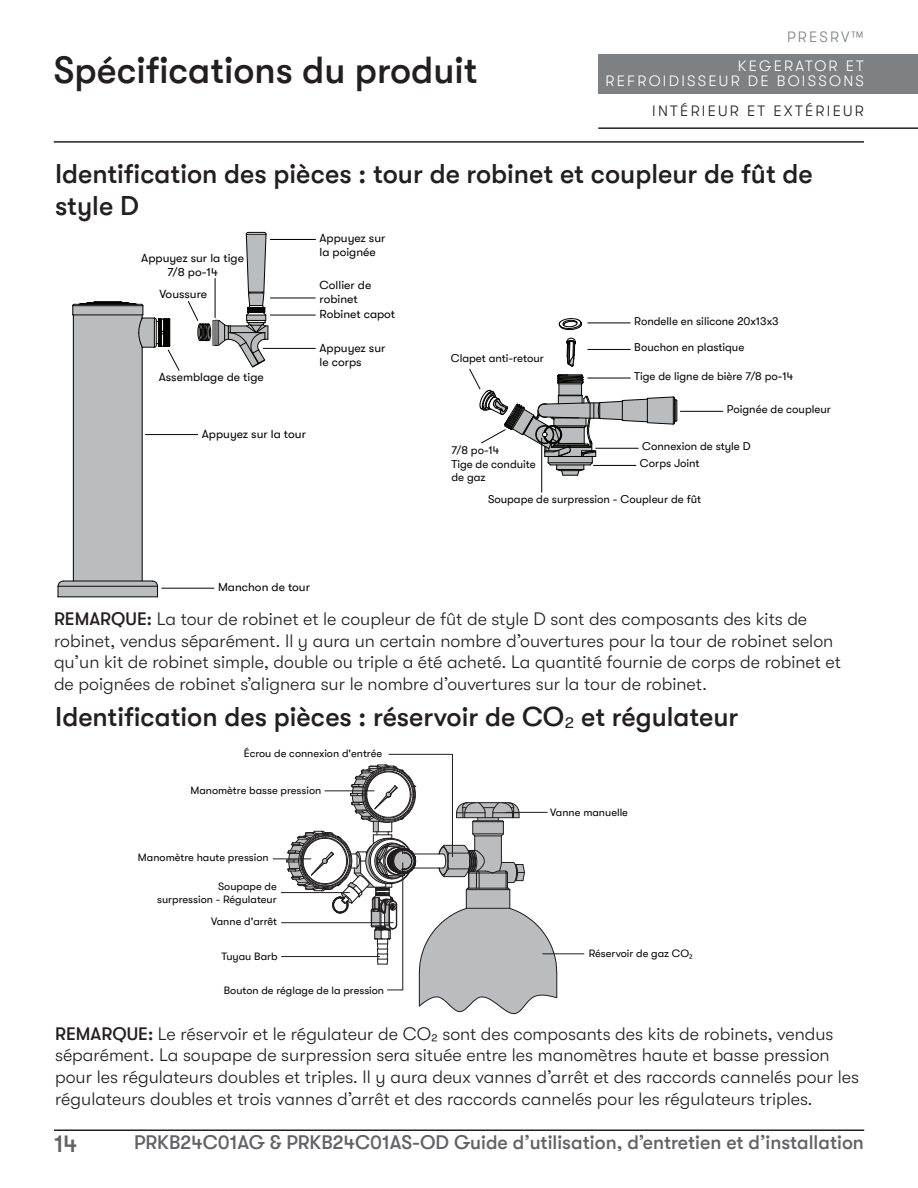
<style>
.page{position:relative;width:918px;height:1188px;background:#fff}
.page>*{position:absolute;margin:0;border:0;box-sizing:border-box;transform-origin:0 0}
.t1{font:500 37.5px "GT Walsheim";color:#231f20}
.t2{font:500 27px/32.4px "GT Walsheim";color:#231f20}
.t3{font:500 24px "GT Walsheim";color:#636366}
.t4{font:500 19.5px "GT Walsheim";color:#636366}
.t5{font:300 18px/21.6px "GT Walsheim";color:#231f20}
.t6{font:300 15px/15px "GT Walsheim";letter-spacing:.15em;color:#fff;text-align:right}
.t7{font:300 15px "GT Walsheim";letter-spacing:.15em;color:#231f20}
.t8{font:300 15px "GT Walsheim";letter-spacing:.15em;color:#7e8083}
.t9{font:11.85px/14.1px "GT Walsheim";color:#040503}
.t10{font:11.4px/13.8px "GT Walsheim";color:#040503}
.t11{font:10.8px/12.9px "GT Walsheim";color:#040503;text-align:right}
.s1{font-weight:500}
.s2{font-weight:300}
.s3{font-family:"Myriad Pro"}
</style>
<div class="page">
<div style="left:598px;top:54px;width:320px;height:40px;background:#7e8083"></div>
<hr style="left:598px;top:127px;width:320px;height:2px;background:#231f20">
<hr style="left:54px;top:141px;width:810px;height:2px;background:#231f20">
<hr style="left:54px;top:1130px;width:810px;height:1px;background:#231f20">
<hr style="left:282px;top:956px;width:98px;height:1px;background:#201d1e">
<hr style="left:389px;top:754px;width:63px;height:1px;background:#201d1e">
<hr style="left:273px;top:859px;width:38px;height:1px;background:#201d1e">
<hr style="left:452px;top:754px;width:1px;height:103px;background:#201d1e">
<hr style="left:542px;top:953px;width:42px;height:1px;background:#201d1e">
<hr style="left:282px;top:922px;width:111px;height:1px;background:#201d1e">
<hr style="left:281px;top:892px;width:68px;height:1px;background:#201d1e">
<svg style="left:287px;top:764px;width:271px;height:250px"></svg>
<hr style="left:270px;top:298px;width:45px;height:1px;background:#040503">
<hr style="left:270px;top:315px;width:45px;height:1px;background:#040503">
<hr style="left:263px;top:348px;width:52px;height:1px;background:#040503">
<hr style="left:145px;top:434px;width:53px;height:1px;background:#040503">
<hr style="left:162px;top:588px;width:52px;height:1px;background:#040503">
<hr style="left:270px;top:239px;width:45px;height:1px;background:#040503">
<svg style="left:57px;top:301px;width:123px;height:296px"></svg>
<svg style="left:188px;top:231px;width:80px;height:137px"></svg>
<hr style="left:680px;top:411px;width:43px;height:1px;background:#040503">
<svg style="left:469px;top:318px;width:209px;height:158px"></svg>
<hr style="left:541px;top:438px;width:1px;height:54px;background:#040503">
<h1 class="t1" style="left:54px;top:49px;width:425px">Spécifications du produit</h1>
<p class="t8" style="left:787px;top:28px;width:78px">PRESRV™</p>
<p class="t6" style="left:605px;top:59px;width:260px">KEGERATOR ET<br>REFROIDISSEUR DE BOISSONS</p>
<p class="t7" style="left:652px;top:102px;width:213px">INTÉRIEUR ET EXTÉRIEUR</p>
<h2 class="t2" style="left:55px;top:157px;width:759px">Identification des pièces : tour de robinet et coupleur de fût de style D</h2>
<p class="t9" style="left:141px;top:251px;width:104px;text-align:center">Appuyez sur la tige<br>7/8 po-14</p>
<p class="t9" style="left:159px;top:287px;width:49px">Voussure</p>
<p class="t9" style="left:159px;top:370px;width:106px">Assemblage de tige</p>
<p class="t9" style="left:320px;top:231px;width:68px">Appuyez sur la poignée</p>
<p class="t9" style="left:320px;top:277px;width:77px;line-height:14.5px">Collier de robinet<br>Robinet capot</p>
<p class="t9" style="left:320px;top:341px;width:68px">Appuyez sur le corps</p>
<p class="t9" style="left:202px;top:427px;width:106px">Appuyez sur la tour</p>
<p class="t9" style="left:218px;top:580px;width:94px">Manchon de tour</p>
<p class="t10" style="left:451px;top:351px;width:95px">Clapet anti-retour</p>
<p class="t10" style="left:634px;top:314px;width:146px">Rondelle en silicone 20x13x3</p>
<p class="t10" style="left:634px;top:341px;width:111px">Bouchon en plastique</p>
<p class="t10" style="left:634px;top:369px;width:160px">Tige de ligne de bière 7/8 po-14</p>
<p class="t10" style="left:727px;top:403px;width:106px">Poignée de coupleur</p>
<p class="t10" style="left:642px;top:440px;width:110px">Connexion de style D</p>
<p class="t10" style="left:452px;top:443px;width:86px">7/8 po-14<br>Tige de conduite de gaz</p>
<p class="t10" style="left:488px;top:492px;width:215px">Soupape de surpression - Coupleur de fût</p>
<p class="t10" style="left:640px;top:457px;width:61px">Corps Joint</p>
<p class="t5" style="left:54px;top:608px;width:789px"><span class="s1">REMARQUE:</span> La tour de robinet et le coupleur de fût de style D sont des composants des kits de robinet, vendus séparément. Il y aura un certain nombre d’ouvertures pour la tour de robinet selon qu’un kit de robinet simple, double ou triple a été acheté. La quantité fournie de corps de robinet et de poignées de robinet s’alignera sur le nombre d’ouvertures sur la tour de robinet.</p>
<h2 class="t2" style="left:55px;top:701px;width:685px">Identification des pièces : réservoir de CO<span class="s2">₂</span> et régulateur</h2>
<p class="t11" style="left:244px;top:747px;width:140px">Écrou de connexion d'entrée</p>
<p class="t11" style="left:190px;top:784px;width:132px">Manomètre basse pression</p>
<p class="t11" style="left:138px;top:851px;width:132px">Manomètre haute pression</p>
<p class="t11" style="left:157px;top:880px;width:121px">Soupape de<br>surpression - Régulateur</p>
<p class="t11" style="left:211px;top:915px;width:68px">Vanne d'arrêt</p>
<p class="t11" style="left:550px;top:806px;width:79px">Vanne manuelle</p>
<p class="t11" style="left:221px;top:949px;width:58px">Tuyau Barb</p>
<p class="t11" style="left:589px;top:947px;width:105px">Réservoir de gaz CO<span class="s3">2</span></p>
<p class="t11" style="left:224px;top:983px;width:162px">Bouton de réglage de la pression</p>
<p class="t5" style="left:55px;top:1023px;width:805px"><span class="s1">REMARQUE:</span> Le réservoir et le régulateur de CO₂ sont des composants des kits de robinets, vendus séparément. La soupape de surpression sera située entre les manomètres haute et basse pression pour les régulateurs doubles et triples. Il y aura deux vannes d’arrêt et des raccords cannelés pour les régulateurs doubles et trois vannes d’arrêt et des raccords cannelés pour les régulateurs triples.</p>
<h3 class="t3" style="left:54px;top:1131px;width:25px">14</h3>
<p class="t4" style="left:134px;top:1131px;width:731px">PRKB24C01AG &amp; PRKB24C01AS-OD Guide d’utilisation, d’entretien et d’installation</p>
</div>
